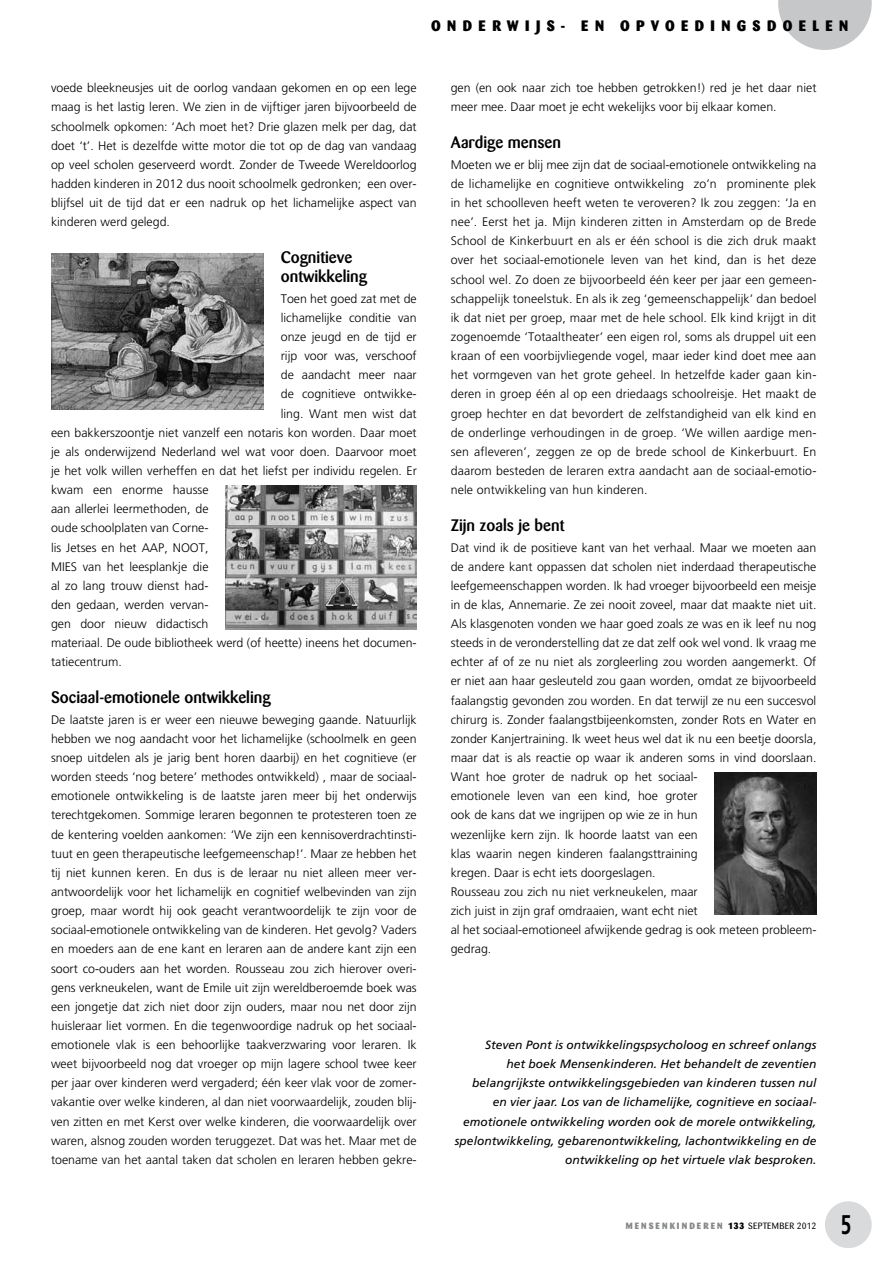
<style>
.page{position:relative;width:893px;height:1263px;background:#fff}
.page>*{position:absolute;margin:0;border:0;box-sizing:border-box;transform-origin:0 0}
.t1{font:700 27px "Frutiger";color:#000;scale:.7 1}
.t2{font:500 16.5px/19.2px "Barmeno";color:#000}
.t3{font:800 15px "Barmeno";letter-spacing:.42em;color:#000}
.t4{font:300 12.3px/19.2px "Frutiger";color:#000;text-align:justify}
.t5{font:italic 12px/19.2px "Frutiger";color:#000;text-align:right}
.t6{font:800 9px "Barmeno";letter-spacing:.24em;color:#87888a}
.s1{color:#000}
.s2{font-weight:400;color:#000}
</style>
<div class="page">
<svg style="left:778px;top:0;width:94px;height:50px"></svg>
<div style="left:825px;top:1201px;width:47px;height:47px;background:#d9dadb;border-radius:50%"></div>
<img style="left:226px;top:486px;width:191px;height:143px">
<img style="left:51px;top:253px;width:213px;height:157px">
<img style="left:715px;top:773px;width:101px;height:142px">
<p class="t3" style="left:431px;top:16px;width:15px">ONDER</p>
<p class="t3" style="left:507px;top:16px;width:87px">WIJS- EN</p>
<p class="t3" style="left:620px;top:16px;width:74px">OPVOEDIN</p>
<p class="t3" style="left:737px;top:16px;width:101px">GSD OELEN</p>
<p class="t4" style="left:51px;top:79px;width:367px">voede bleekneusjes uit de oorlog vandaan gekomen en op een lege maag is het lastig leren. We zien in de vijftiger jaren bijvoorbeeld de schoolmelk opkomen: ‘Ach moet het? Drie glazen melk per dag, dat doet ‘t’. Het is dezelfde witte motor die tot op de dag van vandaag op veel scholen geserveerd wordt. Zonder de Tweede Wereldoorlog hadden kinderen in 2012 dus nooit schoolmelk gedronken; een over&shy;blijfsel uit de tijd dat er een nadruk op het lichamelijke aspect van kinderen werd gelegd.</p>
<h2 class="t2" style="left:281px;top:248px;width:88px">Cognitieve ontwikkeling</h2>
<p class="t4" style="left:281px;top:289px;width:137px">Toen het goed zat met de</p>
<p class="t4" style="left:281px;top:308px;width:137px">lichamelijke conditie van</p>
<p class="t4" style="left:281px;top:327px;width:137px">onze jeugd en de tijd er</p>
<p class="t4" style="left:281px;top:346px;width:137px">rijp voor was, verschoof</p>
<p class="t4" style="left:281px;top:366px;width:137px">de aandacht meer naar</p>
<p class="t4" style="left:281px;top:385px;width:137px">de cognitieve ontwikke-</p>
<p class="t4" style="left:281px;top:404px;width:137px">ling. Want men wist dat</p>
<p class="t4" style="left:51px;top:423px;width:367px">een bakkerszoontje niet vanzelf een notaris kon worden. Daar moet</p>
<p class="t4" style="left:51px;top:442px;width:367px">je als onderwijzend Nederland wel wat voor doen. Daarvoor moet</p>
<p class="t4" style="left:51px;top:461px;width:367px">je het volk willen verheffen en dat het liefst per individu regelen. Er</p>
<p class="t4" style="left:51px;top:480px;width:159px">kwam een enorme hausse</p>
<p class="t4" style="left:51px;top:500px;width:159px">aan allerlei leermethoden, de</p>
<p class="t4" style="left:51px;top:519px;width:159px">oude schoolplaten van Corne-</p>
<p class="t4" style="left:51px;top:538px;width:159px">lis Jetses en het AAP, NOOT,</p>
<p class="t4" style="left:51px;top:557px;width:159px">MIES van het leesplankje die</p>
<p class="t4" style="left:51px;top:576px;width:159px">al zo lang trouw dienst had-</p>
<p class="t4" style="left:51px;top:595px;width:159px">den gedaan, werden vervan-</p>
<p class="t4" style="left:51px;top:614px;width:159px">gen door nieuw didactisch</p>
<p class="t4" style="left:51px;top:633px;width:367px">materiaal. De oude bibliotheek werd (of heette) ineens het documen-</p>
<p class="t4" style="left:51px;top:653px;width:72px">tatiecentrum.</p>
<h2 class="t2" style="left:51px;top:688px;width:221px">Sociaal-emotionele ontwikkeling</h2>
<p class="t4" style="left:51px;top:710px;width:367px">De laatste jaren is er weer een nieuwe beweging gaande. Natuurlijk hebben we nog aandacht voor het lichamelijke (schoolmelk en geen snoep uitdelen als je jarig bent horen daarbij) en het cognitieve (er worden steeds ‘nog betere’ methodes ontwikkeld) , maar de sociaal&shy;emotionele ontwikkeling is de laatste jaren meer bij het onderwijs terechtgekomen. Sommige leraren begonnen te protesteren toen ze de kentering voelden aankomen: ‘We zijn een kennisoverdrachtinsti&shy;tuut en geen therapeutische leefgemeenschap!’. Maar ze hebben het tij niet kunnen keren. En dus is de leraar nu niet alleen meer ver&shy;antwoordelijk voor het lichamelijk en cognitief welbevinden van zijn groep, maar wordt hij ook geacht verantwoordelijk te zijn voor de sociaal-emotionele ontwikkeling van de kinderen. Het gevolg? Vaders en moeders aan de ene kant en leraren aan de andere kant zijn een soort co-ouders aan het worden. Rousseau zou zich hierover overi&shy;gens verkneukelen, want de Emile uit zijn wereldberoemde boek was een jongetje dat zich niet door zijn ouders, maar nou net door zijn huisleraar liet vormen. En die tegenwoordige nadruk op het sociaal&shy;emotionele vlak is een behoorlijke taakverzwaring voor leraren. Ik weet bijvoorbeeld nog dat vroeger op mijn lagere school twee keer per jaar over kinderen werd vergaderd; één keer vlak voor de zomer&shy;vakantie over welke kinderen, al dan niet voorwaardelijk, zouden blij&shy;ven zitten en met Kerst over welke kinderen, die voorwaardelijk over waren, alsnog zouden worden teruggezet. Dat was het. Maar met de toename van het aantal taken dat scholen en leraren hebben gekre-</p>
<p class="t4" style="left:451px;top:79px;width:367px">gen (en ook naar zich toe hebben getrokken!) red je het daar niet meer mee. Daar moet je echt wekelijks voor bij elkaar komen.</p>
<h2 class="t2" style="left:451px;top:133px;width:112px">Aardige mensen</h2>
<p class="t4" style="left:451px;top:155px;width:367px">Moeten we er blij mee zijn dat de sociaal-emotionele ontwikkeling na de lichamelijke en cognitieve ontwikkeling zo’n prominente plek in het schoolleven heeft weten te veroveren? Ik zou zeggen: ‘Ja en nee’. Eerst het ja. Mijn kinderen zitten in Amsterdam op de Brede School de Kinkerbuurt en als er één school is die zich druk maakt over het sociaal-emotionele leven van het kind, dan is het deze school wel. Zo doen ze bijvoorbeeld één keer per jaar een gemeen&shy;schappelijk toneelstuk. En als ik zeg ‘gemeenschappelijk’ dan bedoel ik dat niet per groep, maar met de hele school. Elk kind krijgt in dit zogenoemde ‘Totaaltheater’ een eigen rol, soms als druppel uit een kraan of een voorbijvliegende vogel, maar ieder kind doet mee aan het vormgeven van het grote geheel. In hetzelfde kader gaan kin&shy;deren in groep één al op een driedaags schoolreisje. Het maakt de groep hechter en dat bevordert de zelfstandigheid van elk kind en de onderlinge verhoudingen in de groep. ‘We willen aardige men&shy;sen afleveren’, zeggen ze op de brede school de Kinkerbuurt. En daarom besteden de leraren extra aandacht aan de sociaal-emotio&shy;nele ontwikkeling van hun kinderen.</p>
<h2 class="t2" style="left:451px;top:516px;width:115px">Zijn zoals je bent</h2>
<p class="t4" style="left:451px;top:538px;width:367px;text-align:left">Dat vind ik de positieve kant van het verhaal. Maar we moeten aan de andere kant oppassen dat scholen niet inderdaad therapeutische leefgemeenschappen worden. Ik had vroeger bijvoorbeeld een meisje in de klas, Annemarie. Ze zei nooit zoveel, maar dat maakte niet uit.<br>Als klasgenoten vonden we haar goed zoals ze was en ik leef nu nog steeds in de veronderstelling dat ze dat zelf ook wel vond. Ik vraag me echter af of ze nu niet als zorgleerling zou worden aangemerkt. Of er niet aan haar gesleuteld zou gaan worden, omdat ze bijvoorbeeld faalangstig gevonden zou worden. En dat terwijl ze nu een succesvol chirurg is. Zonder faalangstbijeenkomsten, zonder Rots en Water en zonder Kanjertraining. Ik weet heus wel dat ik nu een beetje doorsla, maar dat is als reactie op waar ik anderen soms in vind doorslaan.<br>Want hoe groter de nadruk op het sociaal-<br>emotionele leven van een kind, hoe groter<br>ook de kans dat we ingrijpen op wie ze in hun<br>wezenlijke kern zijn. Ik hoorde laatst van een<br>klas waarin negen kinderen faalangsttraining<br>kregen. Daar is echt iets doorgeslagen.<br>Rousseau zou zich nu niet verkneukelen, maar<br>zich juist in zijn graf omdraaien, want echt niet<br>al het sociaal-emotioneel afwijkende gedrag is ook meteen probleem&shy;gedrag.</p>
<p class="t5" style="left:455px;top:1035px;width:363px">Steven Pont is ontwikkelingspsycholoog en schreef onlangs<br>het boek Mensenkinderen. Het behandelt de zeventien belangrijkste ontwikkelingsgebieden van kinderen tussen nul<br>en vier jaar. Los van de lichamelijke, cognitieve en sociaal&shy;emotionele ontwikkeling worden ook de morele ontwikkeling, spelontwikkeling, gebarenontwikkeling, lachontwikkeling en de ontwikkeling op het virtuele vlak besproken.</p>
<p class="t6" style="left:626px;top:1220px;width:192px">MENSENKINDEREN <span class="s1">133</span> <span class="s2">SEPTEMBER 2012</span></p>
<h1 class="t1" style="left:841px;top:1209px;width:17px">5</h1>
</div>
